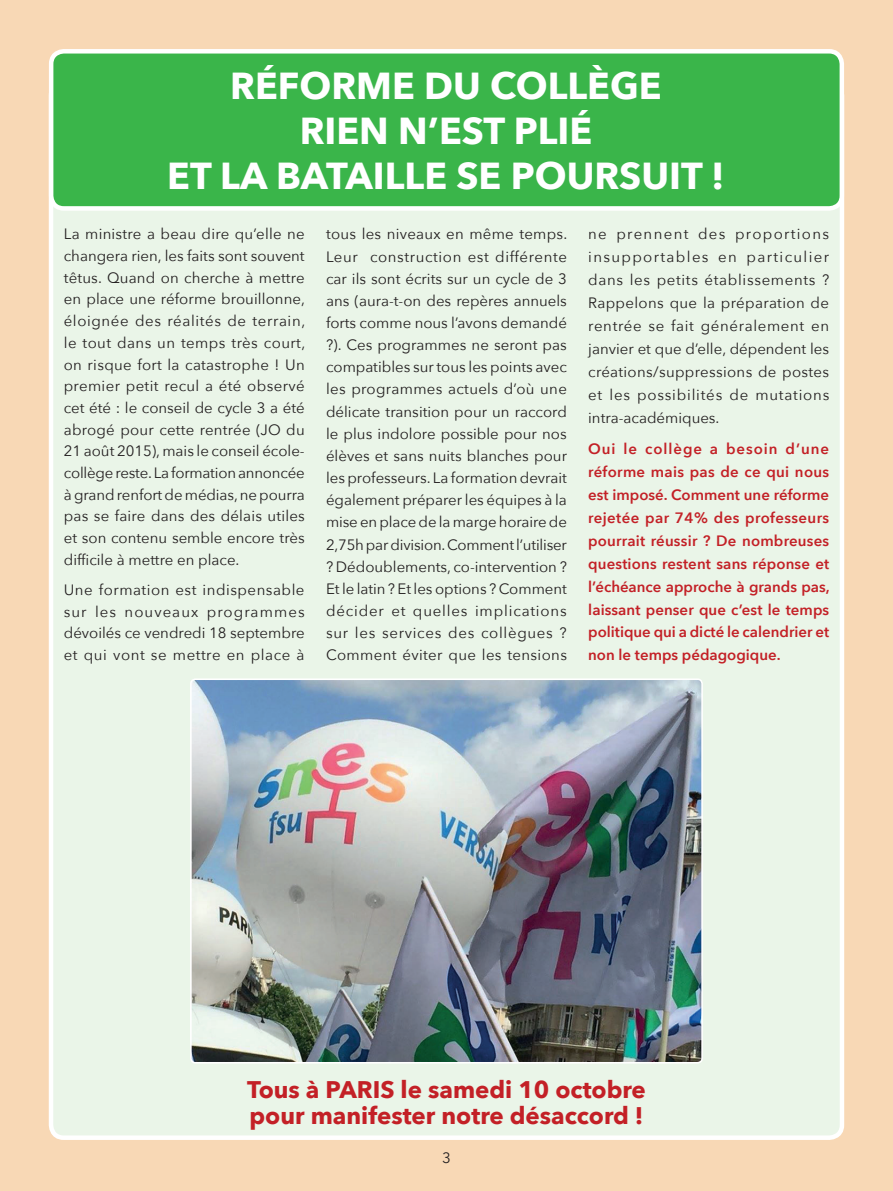
<style>
.page{position:relative;width:893px;height:1191px;background:#f8d8b5}
.page>*{position:absolute;margin:0;border:0;box-sizing:border-box;transform-origin:0 0}
.t1{font:700 37.5px/45px "Avenir Next";color:#fff;text-align:center}
.t2{font:700 24px/25.5px "Avenir Next";color:#c32026}
.t3{font:15px/22.2px "Avenir Next";letter-spacing:.025em;color:#231f20;text-align:justify}
.t4{font:600 15px/23px "Avenir Next";color:#c32026;text-align:justify}
</style>
<div class="page">
<div style="left:51px;top:83px;width:791px;height:1054px;background:#eaf5e8;border-radius:13px"></div>
<div style="left:51px;top:51px;width:791px;height:157px;background:#3ab54a;border-radius:13px"></div>
<div style="left:49px;top:49px;width:795px;height:162px;border:4px solid #fff;border-radius:13px"></div>
<img style="left:193px;top:681px;width:507px;height:379px">
<div style="left:190px;top:678px;width:513px;height:385px;border:2px solid #fff;border-radius:5px"></div>
<h1 class="t1" style="left:167px;top:63px;width:559px">RÉFORME DU COLLÈGE<br>RIEN N’EST PLIÉ<br>ET LA BATAILLE SE POURSUIT !</h1>
<p class="t3" style="left:64px;top:223px;width:243px;line-height:21.8px">La ministre a beau dire qu’elle ne changera rien, les faits sont souvent têtus. Quand on cherche à mettre en place une réforme brouillonne, éloignée des réalités de terrain, le tout dans un temps très court, on risque fort la catastrophe ! Un premier petit recul a été observé cet été : le conseil de cycle 3 a été abrogé pour cette rentrée (JO du 21 août 2015), mais le conseil école&shy;collège reste. La formation annoncée à grand renfort de médias, ne pourra pas se faire dans des délais utiles et son contenu semble encore très difficile à mettre en place.</p>
<p class="t3" style="left:64px;top:579px;width:242px;line-height:21.8px">Une formation est indispensable sur les nouveaux programmes dévoilés ce vendredi 18 septembre et qui vont se mettre en place à</p>
<p class="t3" style="left:326px;top:223px;width:243px">tous les niveaux en même temps.<br>Leur construction est différente car ils sont écrits sur un cycle de 3 ans (aura-t-on des repères annuels forts comme nous l’avons demandé ?). Ces programmes ne seront pas compatibles sur tous les points avec les programmes actuels d’où une délicate transition pour un raccord le plus indolore possible pour nos élèves et sans nuits blanches pour les professeurs. La formation devrait également préparer les équipes à la mise en place de la marge horaire de 2,75h par division. Comment l’utiliser ? Dédoublements, co-intervention ? et le latin ? et les options ? Comment décider et quelles implications sur les services des collègues ?<br>Comment éviter que les tensions</p>
<p class="t3" style="left:588px;top:223px;width:243px;line-height:23px">ne prennent des proportions insupportables en particulier dans les petits établissements ?<br>Rappelons que la préparation de rentrée se fait généralement en janvier et que d’elle, dépendent les créations/suppressions de postes et les possibilités de mutations intra-académiques.</p>
<p class="t4" style="left:588px;top:437px;width:243px">Oui le collège a besoin d’une réforme mais pas de ce qui nous est imposé. Comment une réforme rejetée par 74% des professeurs pourrait réussir ? De nombreuses questions restent sans réponse et l’échéance approche à grands pas, laissant penser que c’est le temps politique qui a dicté le calendrier et non le temps pédagogique.</p>
<h2 class="t2" style="left:247px;top:1076px;width:400px">Tous à PARIS le samedi 10 octobre pour manifester notre désaccord !</h2>
<p class="t3" style="left:442px;top:1147px;width:10px">3</p>
</div>
